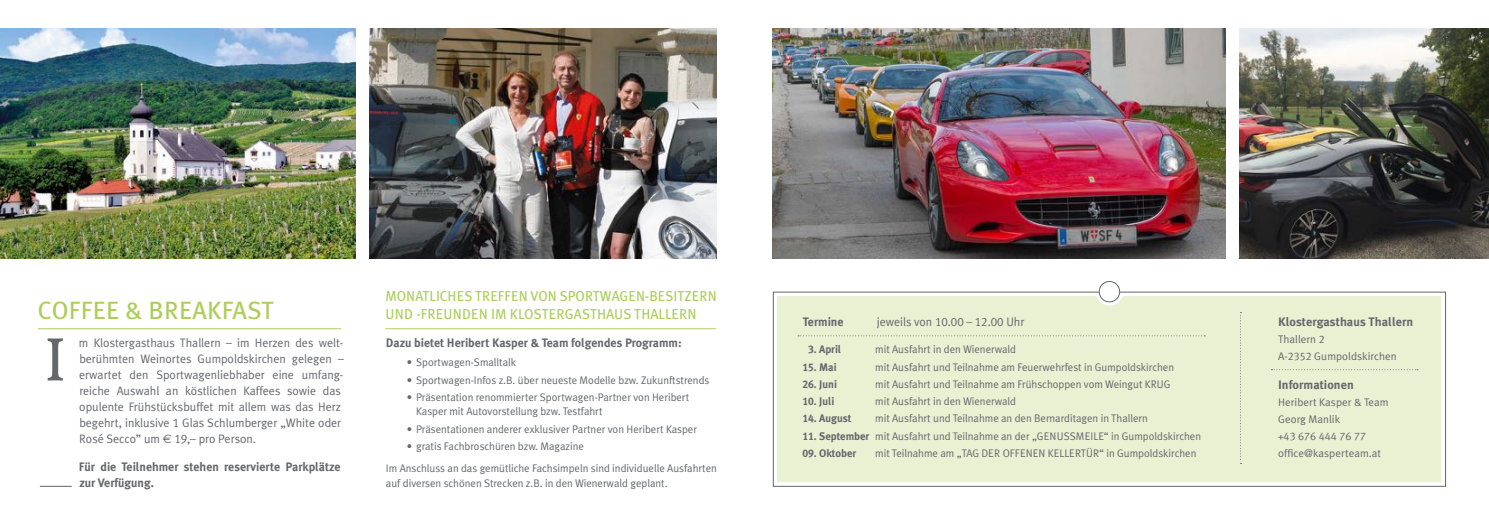
<style>
.page{position:relative;width:1489px;height:525px;background:#fff}
.page>*{position:absolute;margin:0;border:0;box-sizing:border-box;transform-origin:0 0}
.t1{font:61.88px "Vollkorn";color:#64676b}
.t2{font:25px "Meta Plus";letter-spacing:.015em;color:#adcd5a}
.t3{font:14.38px/17.2px "Meta Plus";letter-spacing:.005em;color:#adcd5a}
.t4{font:12.25px/16px "Meta Plus Normal";color:#64676b}
.t5{font:700 12.25px/16px "Meta Plus";color:#64676b}
.t6{font:11px/17px "Meta Plus Normal";color:#64676b}
.t7{font:700 11px "Meta Plus";color:#64676b}
.t8{font:11px "Meta Plus Normal Caps";letter-spacing:.005em;color:#64676b}
.t9{font:11px "Meta Plus Bold Caps";color:#64676b}
.s1{font-family:"Meta Plus Normal Caps"}
.s2{font-family:"Euro Sans"}
.s3{font-family:"Meta Plus Bold Caps";font-weight:400}
.s4{font-family:"Meta Plus";font-weight:700}
.s5{font-family:"Meta Plus Bold Caps"}
</style>
<div class="page">
<hr style="left:38px;top:328px;width:303px;height:1px;background:#adcd5a">
<hr style="left:40px;top:485px;width:32px;height:1px;background:#64676b">
<img style="left:0;top:28px;width:356px;height:231px">
<img style="left:772px;top:28px;width:453px;height:231px">
<img style="left:370px;top:28px;width:346px;height:231px">
<img style="left:1239px;top:28px;width:249px;height:231px">
<hr style="left:385px;top:328px;width:331px;height:1px;background:#adcd5a">
<div style="left:777px;top:296px;width:664px;height:186px;background:#eaf1d3"></div>
<div style="left:1095px;top:277px;width:28px;height:28px;border:8px solid #fff;border-radius:50%"></div>
<div style="left:772px;top:291px;width:673px;height:195px;border:1px solid #64676b"></div>
<div style="left:1099px;top:281px;width:20px;height:21px;background:#fff;border-radius:50%"></div>
<div style="left:1098px;top:281px;width:21px;height:21px;border:1px solid #64676b;border-radius:50%"></div>
<svg style="left:798px;top:335px;width:407px;height:1px"></svg>
<svg style="left:1240px;top:312px;width:1px;height:148px"></svg>
<svg style="left:1271px;top:369px;width:146px;height:1px"></svg>
<h2 class="t2" style="left:38px;top:295px;width:238px">COFFEE &amp; BREAKFAST</h2>
<h1 class="t1" style="left:44px;top:321px;width:24px">I</h1>
<p class="t4" style="left:79px;top:334px;width:266px">m Klostergasthaus Thallern – im Herzen des welt&shy;berühmten Weinortes Gumpoldskirchen gelegen – erwartet den Sportwagenliebhaber eine umfang&shy;reiche Auswahl an köstlichen Kaffees sowie das opulente Frühstücksbuffet mit allem was das Herz begehrt, inklusive <span class="s1">1</span> Glas Schlumberger „White oder Rosé Secco” um <span class="s2">€</span> <span class="s1">19</span>,– pro Person.</p>
<p class="t5" style="left:79px;top:458px;width:263px">Für die Teilnehmer stehen reservierte Parkplätze zur Verfügung.</p>
<h3 class="t3" style="left:385px;top:287px;width:333px">MONATLICHES TREFFEN VON SPORTWAGEN-BESITZERN<br>UND -FREUNDEN IM KLOSTERGASTHAUS THALLERN</h3>
<p class="t5" style="left:386px;top:334px;width:297px">Dazu bietet Heribert Kasper &amp; Team folgendes Programm:</p>
<p class="t6" style="left:407px;top:354px;width:111px">• Sportwagen-Smalltalk</p>
<p class="t6" style="left:407px;top:371px;width:304px">• Sportwagen-Infos z.B. über neueste Modelle bzw. Zukunftstrends</p>
<p class="t6" style="left:416px;top:389px;width:275px;line-height:14.5px;text-indent:-9px">• Präsentation renommierter Sportwagen-Partner von Heribert<br>Kasper mit Autovorstellung bzw. Testfahrt</p>
<p class="t6" style="left:406px;top:420px;width:292px">• Präsentationen anderer exklusiver Partner von Heribert Kasper</p>
<p class="t6" style="left:386px;top:435px;width:332px;line-height:22px;text-indent:21px">• gratis Fachbroschüren bzw. Magazine<br>Im Anschluss an das gemütliche Fachsimpeln sind individuelle Ausfahrten</p>
<p class="t6" style="left:386px;top:474px;width:283px">auf diversen schönen Strecken z.B. in den Wienerwald geplant.</p>
<p class="t5" style="left:802px;top:313px;width:42px">Termine</p>
<p class="t4" style="left:876px;top:313px;width:149px">jeweils von <span class="s1">10.00 – 12.00</span> Uhr</p>
<p class="t7" style="left:808px;top:343px;width:35px"><span class="s3">3.</span> April</p>
<p class="t6" style="left:875px;top:341px;width:142px">mit Ausfahrt in den Wienerwald</p>
<p class="t9" style="left:802px;top:360px;width:36px">15. <span class="s4">Mai</span></p>
<p class="t6" style="left:875px;top:358px;width:300px">mit Ausfahrt und Teilnahme am Feuerwehrfest in Gumpoldskirchen</p>
<p class="t7" style="left:802px;top:377px;width:36px"><span class="s3">26.</span> Juni</p>
<p class="t6" style="left:875px;top:375px;width:297px">mit Ausfahrt und Teilnahme am Frühschoppen vom Weingut KRUG</p>
<p class="t7" style="left:802px;top:395px;width:33px"><span class="s3">10.</span> Juli</p>
<p class="t6" style="left:875px;top:392px;width:142px">mit Ausfahrt in den Wienerwald</p>
<p class="t7" style="left:802px;top:412px;width:51px"><span class="s3">14.</span> August</p>
<p class="t6" style="left:875px;top:410px;width:274px">mit Ausfahrt und Teilnahme an den Bernarditagen in Thallern</p>
<p class="t6" style="left:802px;top:427px;width:400px"><span class="s5">11</span><span class="s4">. September</span> mit Ausfahrt und Teilnahme an der „GENUSSMEILE“ in Gumpoldskirchen</p>
<p class="t7" style="left:802px;top:446px;width:55px"><span class="s3">09.</span> Oktober</p>
<p class="t6" style="left:875px;top:444px;width:323px">mit Teilnahme am „TAG DER OFFENEN KELLERTÜR“ in Gumpoldskirchen</p>
<p class="t5" style="left:1277px;top:313px;width:137px">Klostergasthaus Thallern</p>
<p class="t6" style="left:1277px;top:330px;width:120px">Thallern <span class="s1">2<br></span>A-<span class="s1">2352</span> Gumpoldskirchen</p>
<p class="t5" style="left:1277px;top:376px;width:77px">Informationen</p>
<p class="t6" style="left:1277px;top:393px;width:112px">Heribert Kasper &amp; Team<br>Georg Manlik</p>
<p class="t8" style="left:1277px;top:429px;width:89px">+43 676 444 76 77</p>
<p class="t6" style="left:1277px;top:444px;width:104px">office@kasperteam.at</p>
</div>
